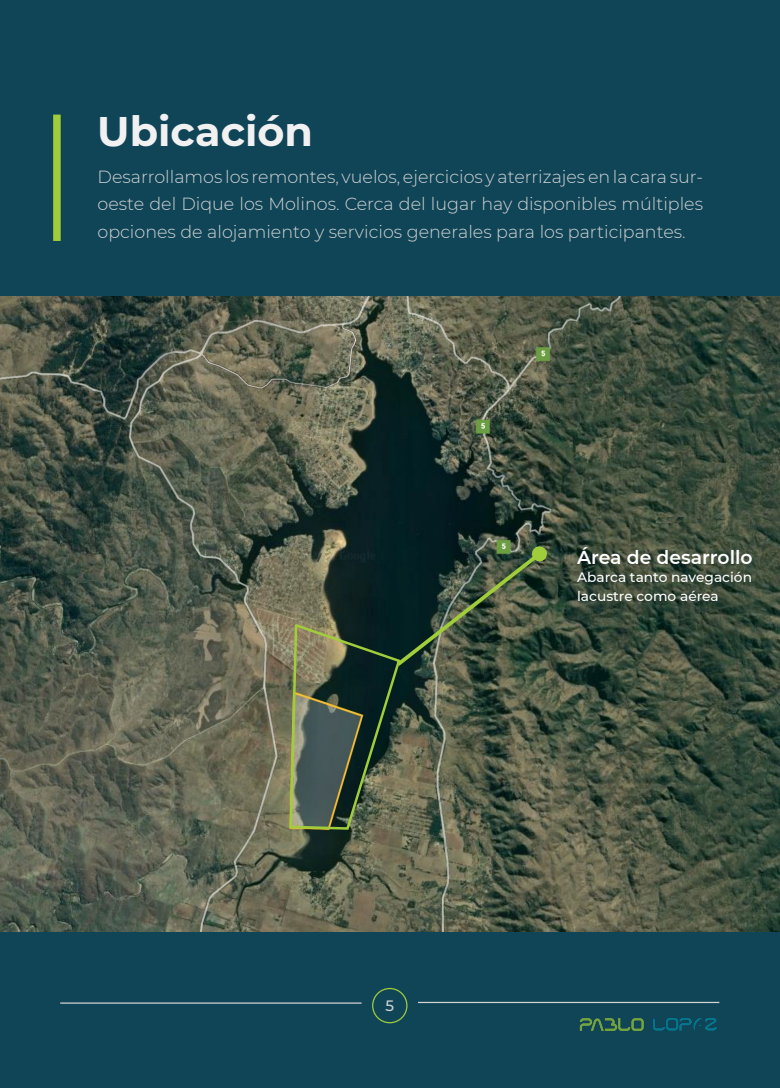
<style>
.page{position:relative;width:780px;height:1088px;background:#fff}
.page>*{position:absolute;margin:0;border:0;box-sizing:border-box;transform-origin:0 0}
.Big_Title{font:700 41.25px "Montserrat";color:#f1f1f2}
.Crew_Name{font:600 18.75px "Montserrat";color:#fff}
.Sub_Title{font:300 17.5px/27.5px "Montserrat";color:#d1d3d4;text-align:justify}
.Page_Number{font:500 15px "Montserrat";color:#d1d3d4}
.Crew_Name-2{font:500 13.75px/18.8px "Montserrat";color:#fff}
</style>
<div class="page">
<div style="left:0;top:926px;width:780px;height:162px;background:#104557"></div>
<div style="left:372px;top:988px;width:35px;height:35px;border:1px solid #a1cd3a;border-radius:50%"></div>
<hr style="left:418px;top:1002px;width:301px;height:1px;background:#d1d3d4">
<hr style="left:60px;top:1002px;width:301px;height:2px;background:#d1d3d4">
<img style="left:579px;top:1018px;width:138px;height:13px">
<div style="left:0;top:0;width:780px;height:296px;background:#104557"></div>
<img style="left:0;top:296px;width:780px;height:635px">
<div style="left:53px;top:115px;width:8px;height:126px;background:#a1cd3a"></div>
<svg style="left:288px;top:546px;width:259px;height:285px"></svg>
<p class="Big_Title" style="left:97px;top:102px;width:217px">Ubicación</p>
<p class="Sub_Title" style="left:97px;top:162px;width:607px">Desarrollamos los remontes, vuelos, ejercicios y aterrizajes en la cara sur&shy;oeste del Dique los Molinos. Cerca del lugar hay disponibles múltiples opciones de alojamiento y servicios generales para los participantes.</p>
<p class="Page_Number" style="left:385px;top:995px;width:10px">5</p>
<p class="Crew_Name" style="left:577px;top:544px;width:177px">Área de desarrollo</p>
<p class="Crew_Name-2" style="left:577px;top:567px;width:176px">Abarca tanto navegación lacustre como aérea</p>
</div>
